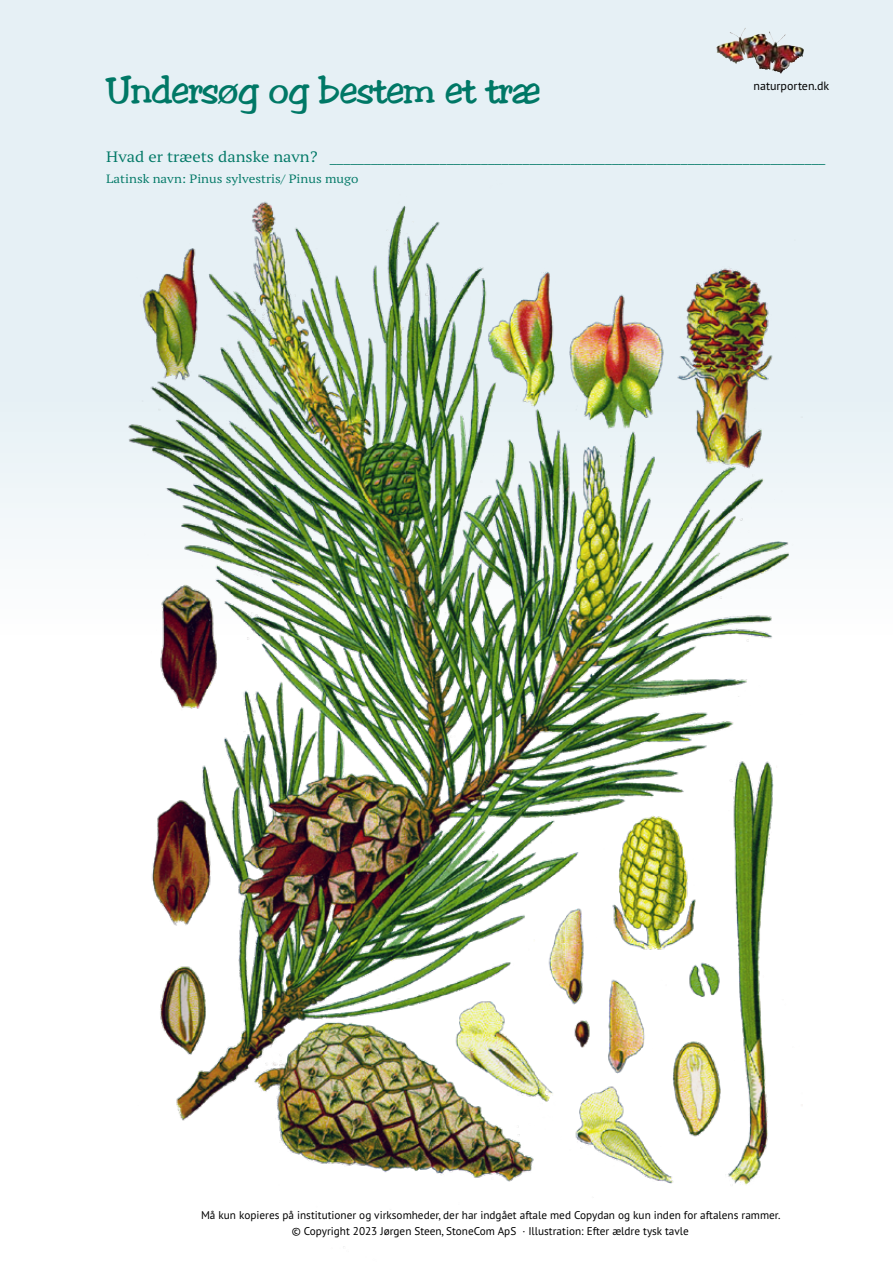
<style>
.page{position:relative;width:893px;height:1263px;background:#fff}
.page>*{position:absolute;margin:0;border:0;box-sizing:border-box;transform-origin:0 0}
.t1{font:36px "Toledo";letter-spacing:-.025em;color:#007866}
.t2{font:expanded 15px "PT Serif Pro";color:#007866}
.t3{font:expanded 12px "PT Serif Pro";color:#007866}
.t4{font:12px "PT Sans Pro";color:#000}
.t5{font:11.25px/16.5px "PT Sans Pro";color:#000;text-align:center}
</style>
<div class="page">
<div style="left:0;top:0;width:893px;height:1263px;background:linear-gradient(to bottom,#e2eef3,#fff)"></div>
<img style="left:716px;top:28px;width:58px;height:42px">
<img style="left:115px;top:165px;width:687px;height:1098px">
<h1 class="t1" style="left:106px;top:68px;width:436px">Undersøg og bestem et træ</h1>
<h2 class="t2" style="left:106px;top:146px;width:721px">Hvad er træets danske navn? ________________________________________________________________________</h2>
<p class="t3" style="left:106px;top:170px;width:254px">Latinsk navn: Pinus sylvestris/ Pinus mugo</p>
<p class="t4" style="left:753px;top:78px;width:77px">naturporten.dk</p>
<p class="t5" style="left:201px;top:1206px;width:581px">Må kun kopieres på institutioner og virksomheder, der har indgået aftale med Copydan og kun inden for aftalens rammer. © Copyright 2023 Jørgen Steen, StoneCom ApS · Illustration: Efter ældre tysk tavle</p>
</div>
